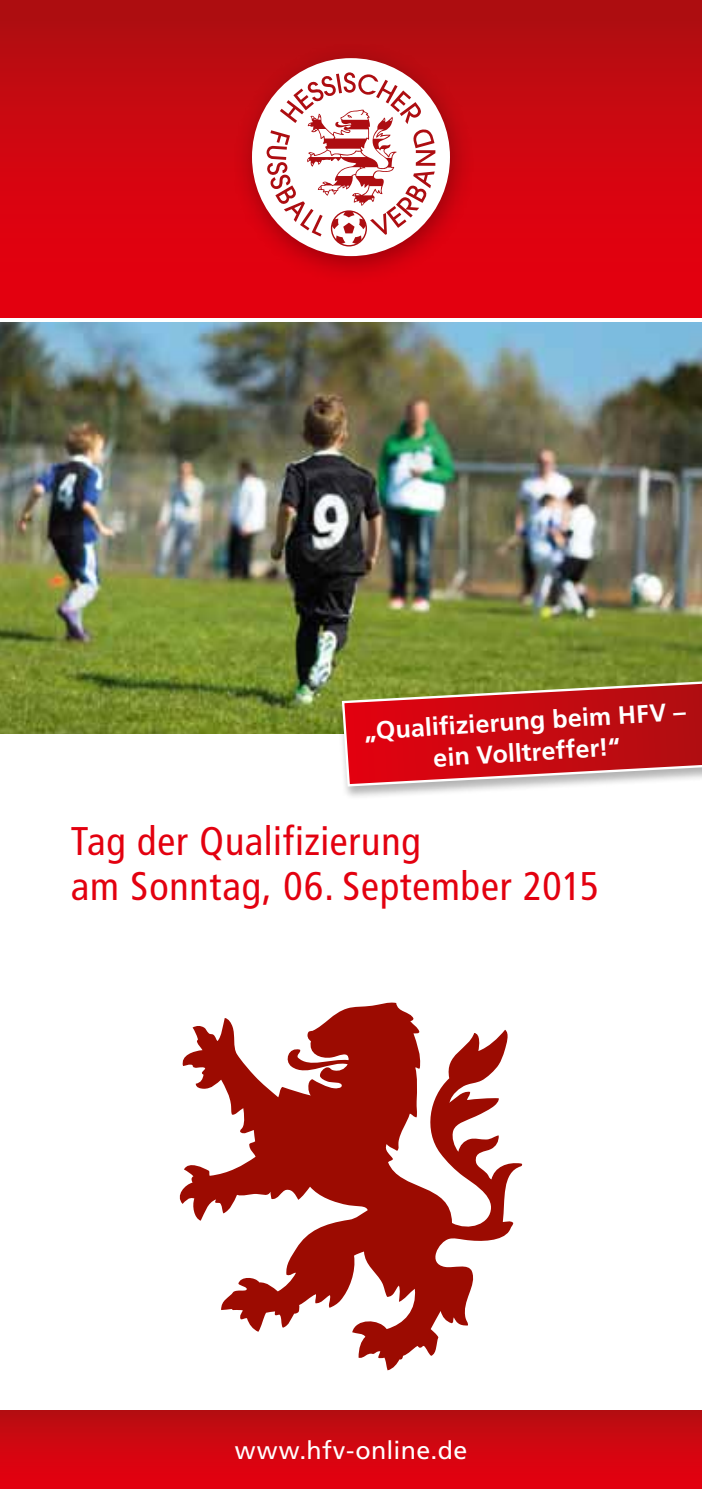
<style>
.page{position:relative;width:702px;height:1489px;background:#fff}
.page>*{position:absolute;margin:0;border:0;box-sizing:border-box;transform-origin:0 0}
.t1{font:condensed 40px/45px "Frutiger LT Std";letter-spacing:.02em;color:#e3000f}
.t2{font:700 25px/31.5px "Frutiger LT Std";color:#fff;text-align:center}
.t3{font:25px "Frutiger";letter-spacing:.015em;color:#fff}
</style>
<div class="page">
<div style="left:0;top:0;width:702px;height:318px;background:linear-gradient(to bottom,#b00e11,#ec000f)"></div>
<img style="left:0;top:322px;width:702px;height:411px">
<div style="left:231px;top:42px;width:244px;height:244px;background:#000;opacity:.32"></div>
<div style="left:252px;top:58px;width:198px;height:198px;background:#fff;border-radius:50%"></div>
<div style="left:331px;top:210px;width:36px;height:36px;border:1px solid #ad0d11;border-radius:50%"></div>
<svg style="left:266px;top:72px;width:169px;height:172px"></svg>
<svg style="left:179px;top:1002px;width:343px;height:368px"></svg>
<div style="left:337px;top:679px;width:365px;height:121px;background:#000;opacity:.3"></div>
<svg style="left:340px;top:679px;width:362px;height:108px;background:#c33833"></svg>
<div style="left:0;top:1410px;width:702px;height:78px;background:linear-gradient(to bottom,#b80d12,#e7000f)"></div>
<p class="t2" style="left:363px;top:716px;width:323px;rotate:-4deg">„Qualifi zierung beim HFV – ein Volltreffer!“</p>
<p class="t1" style="left:71px;top:819px;width:529px">Tag der Qualifizierung<br>am Sonntag, 06. September 2015</p>
<p class="t3" style="left:235px;top:1435px;width:234px">www.hfv-online.de</p>
</div>
